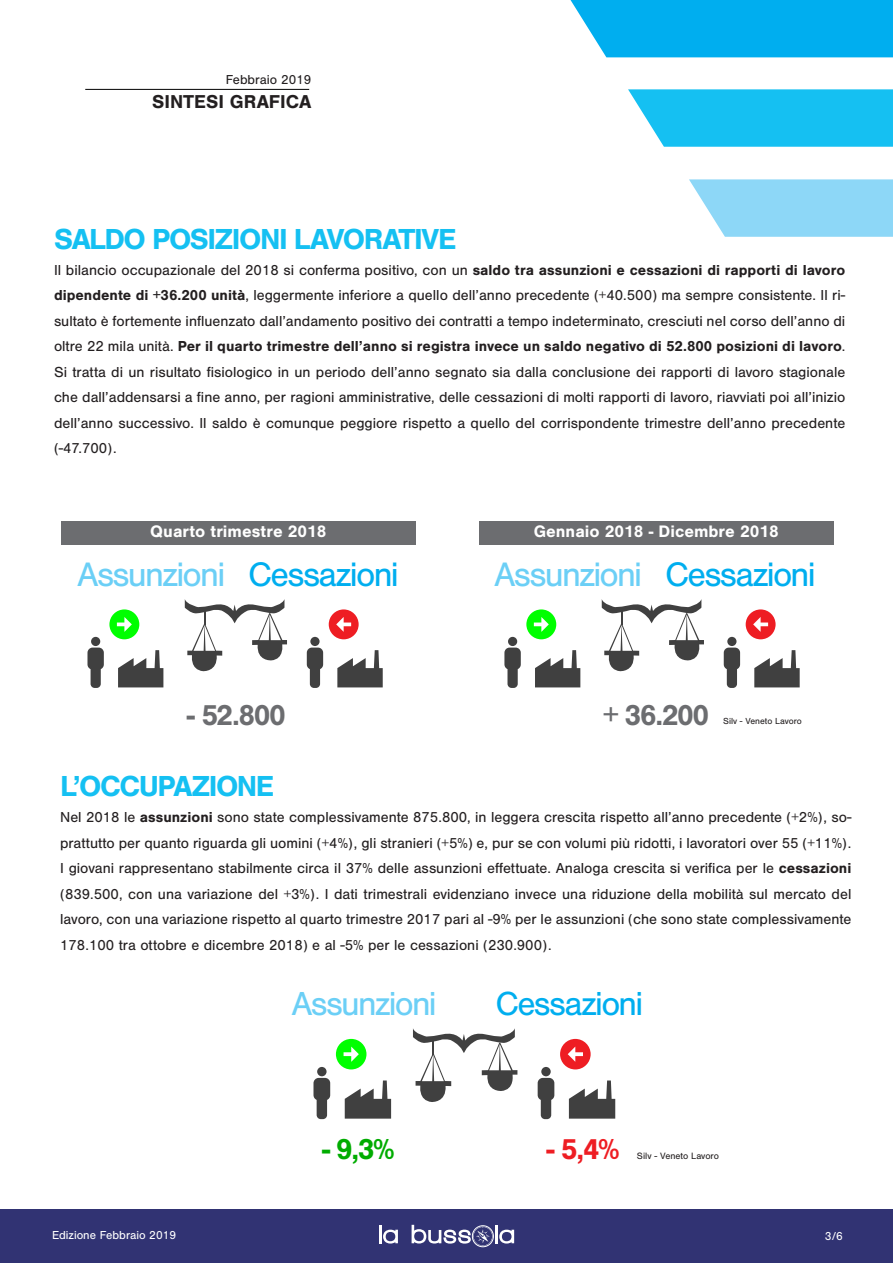
<style>
.page{position:relative;width:893px;height:1263px;background:#fff}
.page>*{position:absolute;margin:0;border:0;box-sizing:border-box;transform-origin:0 0}
.t1{font:35.1px "Nimbus San";letter-spacing:-.05em;color:#6bcff6}
.t2{font:34.5px "Nimbus San";letter-spacing:-.05em;color:#6bcff6}
.t3{font:34.5px "Nimbus San";letter-spacing:-.05em;color:#00aeef}
.t4{font:700 30px "Nimbus San";letter-spacing:-.05em;color:#15c0f2}
.t5{font:700 30px "Nimbus San";letter-spacing:-.05em;color:#6c6d70}
.t6{font:700 30px "Nimbus San";color:#00ac00}
.t7{font:700 30px "Nimbus San";color:#ee1d23}
.t8{font:700 19.35px "Nimbus San";color:#231f20}
.t9{font:700 17.25px "Nimbus San";color:#fff}
.t10{font:15px/25.5px "Nimbus San";color:#231f20;text-align:justify}
.t11{font:13.5px "Nimbus San";color:#231f20}
.t12{font:12px "Nimbus San";color:#fff}
.t13{font:9.45px "Nimbus San";color:#231f20}
.t14{font:9.15px "Nimbus San";color:#231f20}
.s1{font-weight:700}
.s2{color:#00aeef}
</style>
<div class="page">
<div style="left:0;top:1210px;width:893px;height:53px;background:#313373"></div>
<svg style="left:689px;top:179px;width:204px;height:58px;background:#98daf7"></svg>
<svg style="left:570px;top:0;width:323px;height:147px"></svg>
<hr style="left:85px;top:89px;width:224px;height:1px;background:#000">
<svg style="left:379px;top:1225px;width:19px;height:18px"></svg>
<svg style="left:412px;top:1225px;width:102px;height:22px"></svg>
<svg style="left:118px;top:650px;width:45px;height:37px"></svg>
<div style="left:91px;top:637px;width:9px;height:9px;background:#404040;border-radius:50%"></div>
<svg style="left:87px;top:648px;width:17px;height:40px"></svg>
<svg style="left:109px;top:609px;width:30px;height:30px"></svg>
<svg style="left:337px;top:650px;width:46px;height:37px"></svg>
<div style="left:310px;top:637px;width:10px;height:9px;background:#404040;border-radius:50%"></div>
<svg style="left:307px;top:648px;width:16px;height:40px"></svg>
<svg style="left:329px;top:609px;width:30px;height:30px"></svg>
<svg style="left:185px;top:599px;width:102px;height:73px"></svg>
<svg style="left:535px;top:650px;width:45px;height:37px"></svg>
<div style="left:508px;top:637px;width:9px;height:9px;background:#404040;border-radius:50%"></div>
<svg style="left:504px;top:648px;width:17px;height:40px"></svg>
<svg style="left:526px;top:609px;width:30px;height:30px"></svg>
<svg style="left:754px;top:650px;width:46px;height:37px"></svg>
<div style="left:727px;top:637px;width:9px;height:9px;background:#404040;border-radius:50%"></div>
<svg style="left:724px;top:648px;width:16px;height:40px"></svg>
<svg style="left:746px;top:609px;width:30px;height:30px"></svg>
<svg style="left:602px;top:599px;width:102px;height:73px"></svg>
<div style="left:61px;top:521px;width:354px;height:23px;background:#6c6d70"></div>
<div style="left:479px;top:521px;width:355px;height:23px;background:#6c6d70"></div>
<svg style="left:345px;top:1080px;width:46px;height:38px"></svg>
<div style="left:317px;top:1067px;width:10px;height:9px;background:#404040;border-radius:50%"></div>
<svg style="left:313px;top:1078px;width:17px;height:41px"></svg>
<svg style="left:336px;top:1039px;width:30px;height:30px"></svg>
<svg style="left:569px;top:1080px;width:46px;height:38px"></svg>
<div style="left:541px;top:1067px;width:10px;height:9px;background:#404040;border-radius:50%"></div>
<svg style="left:538px;top:1078px;width:16px;height:41px"></svg>
<svg style="left:560px;top:1039px;width:31px;height:30px"></svg>
<svg style="left:413px;top:1028px;width:104px;height:74px"></svg>
<p class="t11" style="left:226px;top:72px;width:87px">Febbraio 2019</p>
<p class="t8" style="left:152px;top:90px;width:161px">SINTESI GRAFICA</p>
<p class="t4" style="left:54px;top:222px;width:404px">SALDO POSIZIONI LAVORATIVE</p>
<p class="t10" style="left:54px;top:257px;width:793px">Il bilancio occupazionale del 2018 si conferma positivo, con un <span class="s1">saldo tra assunzioni e cessazioni di rapporti di lavoro dipendente di +36.200 unità</span>, leggermente inferiore a quello dell’anno precedente (+40.500) ma sempre consistente. Il ri&shy;sultato è fortemente influenzato dall’andamento positivo dei contratti a tempo indeterminato, cresciuti nel corso dell’anno di oltre 22 mila unità. <span class="s1">Per il quarto trimestre dell’anno si registra invece un saldo negativo di 52.800 posizioni di lavoro</span>.<br>Si tratta di un risultato fisiologico in un periodo dell’anno segnato sia dalla conclusione dei rapporti di lavoro stagionale che dall’addensarsi a fine anno, per ragioni amministrative, delle cessazioni di molti rapporti di lavoro, riavviati poi all’inizio dell’anno successivo. Il saldo è comunque peggiore rispetto a quello del corrispondente trimestre dell’anno precedente (-47.700).</p>
<p class="t9" style="left:150px;top:521px;width:178px">Quarto trimestre 2018</p>
<p class="t9" style="left:534px;top:521px;width:247px">Gennaio 2018 - Dicembre 2018</p>
<p class="t1" style="left:77px;top:555px;width:323px">Assunzioni <span class="s2">Cessazioni</span></p>
<p class="t1" style="left:494px;top:555px;width:323px">Assunzioni <span class="s2">Cessazioni</span></p>
<p class="t5" style="left:187px;top:698px;width:101px">- 52.800</p>
<p class="t5" style="left:603px;top:698px;width:107px">+ 36.200</p>
<p class="t14" style="left:723px;top:716px;width:80px">Silv - Veneto Lavoro</p>
<p class="t4" style="left:60px;top:769px;width:216px">L’OCCUPAZIONE</p>
<p class="t10" style="left:60px;top:804px;width:793px">Nel 2018 le <span class="s1">assunzioni</span> sono state complessivamente 875.800, in leggera crescita rispetto all’anno precedente (+2%), so&shy;prattutto per quanto riguarda gli uomini (+4%), gli stranieri (+5%) e, pur se con volumi più ridotti, i lavoratori over 55 (+11%).<br>I giovani rappresentano stabilmente circa il 37% delle assunzioni effettuate. Analoga crescita si verifica per le <span class="s1">cessazioni </span>(839.500, con una variazione del +3%). I dati trimestrali evidenziano invece una riduzione della mobilità sul mercato del lavoro, con una variazione rispetto al quarto trimestre 2017 pari al -9% per le assunzioni (che sono state complessivamente 178.100 tra ottobre e dicembre 2018) e al -5% per le cessazioni (230.900).</p>
<p class="t2" style="left:291px;top:984px;width:147px">Assunzioni</p>
<p class="t3" style="left:495px;top:984px;width:149px">Cessazioni</p>
<p class="t6" style="left:322px;top:1132px;width:74px">- 9,3%</p>
<p class="t7" style="left:546px;top:1132px;width:75px">- 5,4%</p>
<p class="t13" style="left:637px;top:1150px;width:84px">Silv - Veneto Lavoro</p>
<p class="t12" style="left:52px;top:1228px;width:126px">Edizione Febbraio 2019</p>
<p class="t12" style="left:825px;top:1229px;width:19px">3/6</p>
</div>
